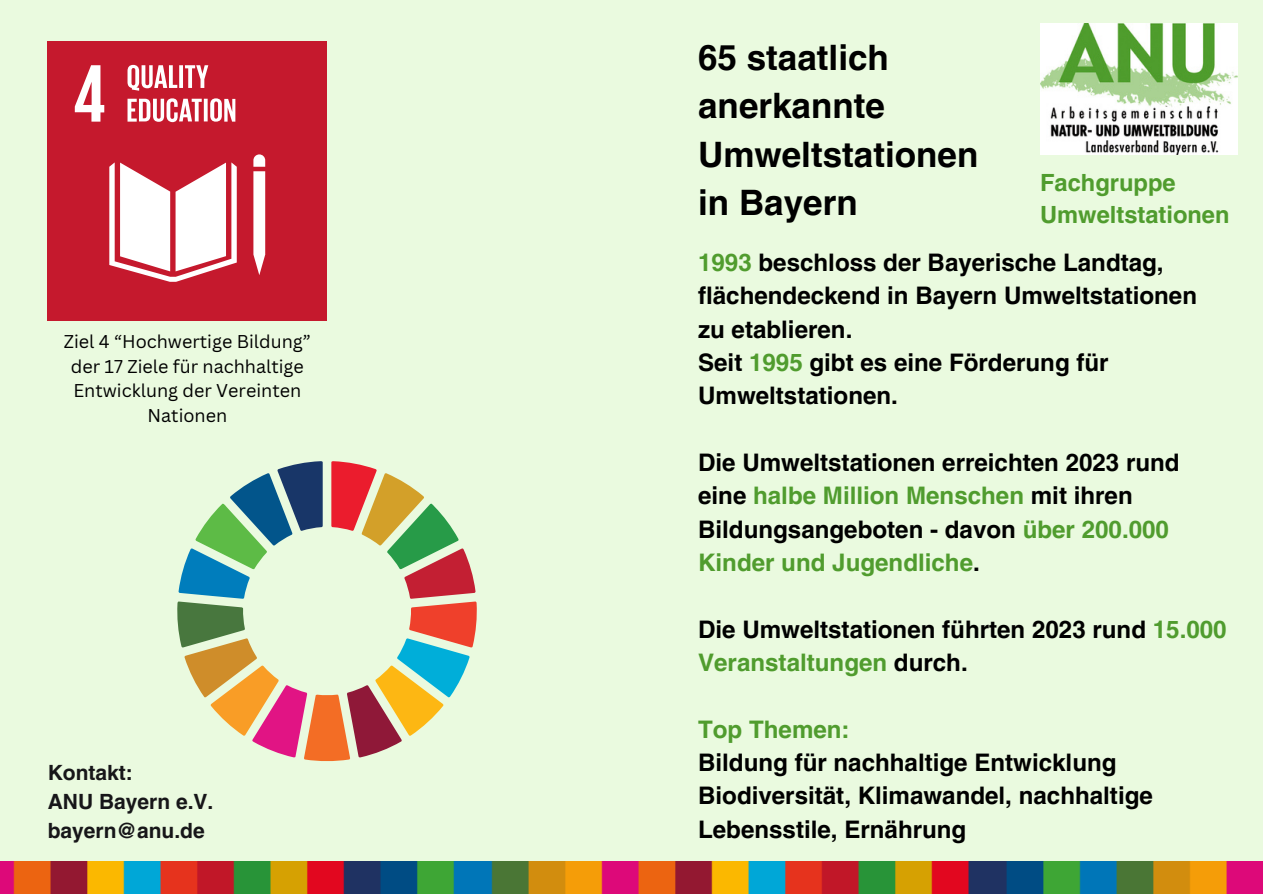
<style>
.page{position:relative;width:1263px;height:894px;background:#fff}
.page>*{position:absolute;margin:0;border:0;box-sizing:border-box;transform-origin:0 0}
.t1{font:700 35.1px/48.3px "Helvetica LT Pro";color:#000}
.t2{font:700 24.15px/33.3px "Helvetica LT Pro";color:#000}
.t3{font:700 23.7px/32.2px "Helvetica LT Pro";color:#509c2e}
.t4{font:700 21px/29.2px "Helvetica LT Pro";color:#171619}
.t5{font:18px/24.8px "Canva Sans";color:#000;text-align:center}
.s1{color:#509c2e}
</style>
<div class="page">
<div style="left:0;top:0;width:1263px;height:893px;background:#eafadf"></div>
<img style="left:1040px;top:24px;width:197px;height:130px">
<img style="left:0;top:861px;width:1263px;height:32px">
<div style="left:48px;top:42px;width:279px;height:279px;background:#c5192d"></div>
<svg style="left:75px;top:65px;width:29px;height:57px"></svg>
<svg style="left:109px;top:154px;width:156px;height:128px"></svg>
<svg style="left:128px;top:98px;width:107px;height:24px"></svg>
<svg style="left:128px;top:65px;width:80px;height:26px"></svg>
<svg style="left:177px;top:461px;width:300px;height:300px"></svg>
<h2 class="t5" style="left:64px;top:328px;width:248px">Ziel 4 “Hochwertige Bildung” der 17 Ziele für nachhaltige<br>Entwicklung der Vereinten<br>Nationen</h2>
<h2 class="t4" style="left:48px;top:759px;width:167px">Kontakt:<br>ANU Bayern e.V. bayern@anu.de</h2>
<h2 class="t1" style="left:698px;top:37px;width:282px">65 staatlich anerkannte<br>Umweltstationen in Bayern</h2>
<p class="t3" style="left:1040px;top:168px;width:191px">Fachgruppe<br>Umweltstationen</p>
<h3 class="t2" style="left:698px;top:248px;width:500px"><span class="s1">1993</span> beschloss der Bayerische Landtag, flächendeckend in Bayern Umweltstationen zu etablieren.<br>Seit <span class="s1">1995</span> gibt es eine Förderung für<br>Umweltstationen.</h3>
<p class="t2" style="left:698px;top:448px;width:483px">Die Umweltstationen erreichten 2023 rund eine <span class="s1">halbe Million Menschen</span> mit ihren Bildungsangeboten - davon <span class="s1">über 200.000<br>Kinder und Jugendliche</span>.</p>
<h1 class="t2" style="left:698px;top:614px;width:530px">Die Umweltstationen führten 2023 rund <span class="s1">15.000<br>Veranstaltungen</span> durch.</h1>
<h2 class="t2" style="left:698px;top:714px;width:456px"><span class="s1">Top Themen:<br></span>Bildung für nachhaltige Entwicklung<br>Biodiversität, Klimawandel, nachhaltige<br>Lebensstile, Ernährung</h2>
</div>
